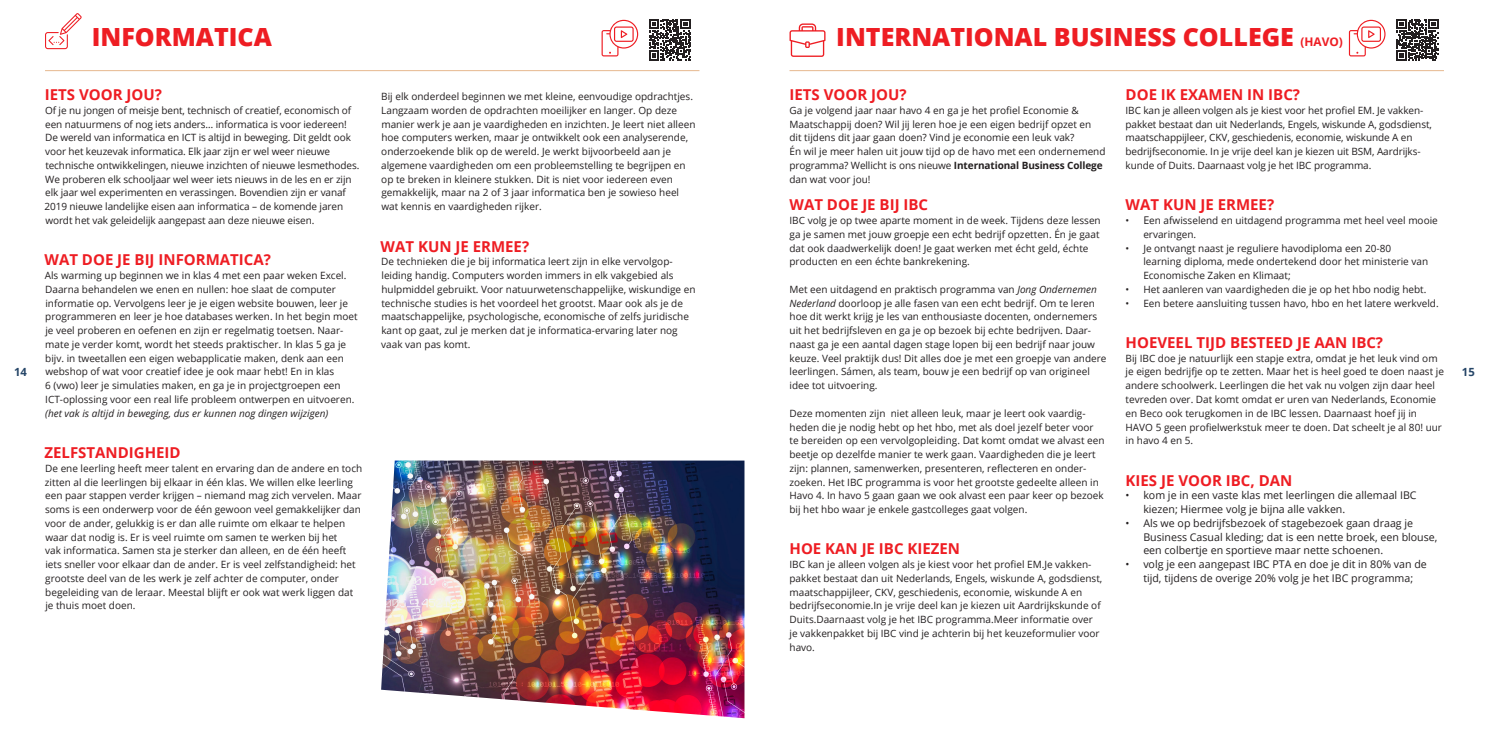
<style>
.page{position:relative;width:1489px;height:745px;background:#fff}
.page>*{position:absolute;margin:0;border:0;box-sizing:border-box;transform-origin:0 0}
.t1{font:800 25px "Open Sans";color:#ee1d23}
.t2{font:700 15px "Open Sans";color:#ee1d23}
.t3{font:700 11.25px "Open Sans";color:#264668}
.t4{font:10.62px/13.8px "Open Sans";color:#231f20}
.t5{font:10px/13.8px "Open Sans";color:#231f20}
.t6{font:italic 10px "Open Sans";color:#231f20}
.s1{font-weight:700;font-size:11.88px}
.s2{font-weight:700}
.s3{font-style:italic}
.s4{font-size:10.62px}
</style>
<div class="page">
<svg style="left:601px;top:20px;width:37px;height:36px"></svg>
<svg style="left:1348px;top:20px;width:37px;height:36px"></svg>
<svg style="left:789px;top:23px;width:36px;height:34px"></svg>
<svg style="left:45px;top:13px;width:37px;height:36px"></svg>
<img style="left:381px;top:460px;width:363px;height:257px">
<svg style="left:649px;top:19px;width:41px;height:42px"></svg>
<svg style="left:1396px;top:19px;width:41px;height:42px"></svg>
<hr style="left:45px;top:70px;width:654px;height:1px;background:#e6b88f">
<hr style="left:789px;top:70px;width:654px;height:1px;background:#e6b88f">
<p class="t1" style="left:92px;top:18px;width:182px">INFORMATICA</p>
<p class="t1" style="left:836px;top:18px;width:508px">INTERNATIONAL BUSINESS COLLEGE <span class="s1">(HAVO)</span></p>
<p class="t2" style="left:45px;top:84px;width:119px">IETS VOOR JOU?</p>
<p class="t5" style="left:45px;top:103px;width:307px">Of je nu jongen of meisje bent, technisch of creatief, economisch of een natuurmens of nog iets anders… informatica is voor iedereen!</p>
<p class="t5" style="left:45px;top:130px;width:315px">De wereld van informatica en ICT is altijd in beweging. Dit geldt ook voor het keuzevak informatica. Elk jaar zijn er wel weer nieuwe technische ontwikkelingen, nieuwe inzichten of nieuwe lesmethodes.<br>We proberen elk schooljaar wel weer iets nieuws in de les en er zijn elk jaar wel experimenten en verassingen. Bovendien zijn er vanaf 2019 nieuwe landelijke eisen aan informatica – de komende jaren wordt het vak geleidelijk aangepast aan deze nieuwe eisen.</p>
<p class="t2" style="left:44px;top:249px;width:228px">WAT DOE JE BIJ INFORMATICA?</p>
<p class="t5" style="left:45px;top:268px;width:314px">Als warming up beginnen we in klas 4 met een paar weken Excel.<br>Daarna behandelen we enen en nullen: hoe slaat de computer informatie op. Vervolgens leer je je eigen website bouwen, leer je programmeren en leer je hoe databases werken. In het begin moet je veel proberen en oefenen en zijn er regelmatig toetsen. Naar&shy;mate je verder komt, wordt het steeds praktischer. In klas 5 ga je bijv. in tweetallen een eigen webapplicatie maken, denk aan een webshop of wat voor creatief idee je ook maar hebt! En in klas<br>6 (vwo) leer je simulaties maken, en ga je in projectgroepen een ICT-oplossing voor een real life probleem ontwerpen en uitvoeren.</p>
<p class="t6" style="left:45px;top:406px;width:285px">(het vak is altijd in beweging, dus er kunnen nog dingen wijzigen)</p>
<p class="t2" style="left:44px;top:441px;width:138px">ZELFSTANDIGHEID</p>
<p class="t5" style="left:45px;top:460px;width:319px">De ene leerling heeft meer talent en ervaring dan de andere en toch zitten al die leerlingen bij elkaar in één klas. We willen elke leerling een paar stappen verder krijgen – niemand mag zich vervelen. Maar soms is een onderwerp voor de één gewoon veel gemakkelijker dan voor de ander, gelukkig is er dan alle ruimte om elkaar te helpen waar dat nodig is. Er is veel ruimte om samen te werken bij het<br>vak informatica. Samen sta je sterker dan alleen, en de één heeft iets sneller voor elkaar dan de ander. Er is veel zelfstandigheid: het grootste deel van de les werk je zelf achter de computer, onder begeleiding van de leraar. Meestal blijft er ook wat werk liggen dat je thuis moet doen.</p>
<p class="t2" style="left:789px;top:84px;width:119px">IETS VOOR JOU?</p>
<p class="t5" style="left:789px;top:103px;width:317px">Ga je volgend jaar naar havo 4 en ga je het profiel Economie &amp; Maatschappij doen? Wil jij leren hoe je een eigen bedrijf opzet en dit tijdens dit jaar gaan doen? Vind je economie een leuk vak?<br>Én wil je meer halen uit jouw tijd op de havo met een ondernemend programma? Wellicht is ons nieuwe <span class="s2">International Business College </span>dan wat voor jou!</p>
<p class="t2" style="left:789px;top:194px;width:140px">WAT DOE JE BIJ IBC</p>
<p class="t5" style="left:789px;top:213px;width:313px">IBC volg je op twee aparte moment in de week. Tijdens deze lessen ga je samen met jouw groepje een echt bedrijf opzetten. Én je gaat dat ook daadwerkelijk doen! Je gaat werken met écht geld, échte producten en een échte bankrekening.</p>
<p class="t5" style="left:789px;top:282px;width:318px">Met een uitdagend en praktisch programma van <span class="s3">Jong Ondernemen Nederland</span> doorloop je alle fasen van een echt bedrijf. Om te leren hoe dit werkt krijg je les van enthousiaste docenten, ondernemers uit het bedrijfsleven en ga je op bezoek bij echte bedrijven. Daar&shy;naast ga je een aantal dagen stage lopen bij een bedrijf naar jouw keuze. Veel praktijk dus! Dit alles doe je met een groepje van andere leerlingen. Sámen, als team, bouw je een bedrijf op van origineel idee tot uitvoering.</p>
<p class="t5" style="left:789px;top:405px;width:316px">Deze momenten zijn niet alleen leuk, maar je leert ook vaardig&shy;heden die je nodig hebt op het hbo, met als doel jezelf beter voor te bereiden op een vervolgopleiding. Dat komt omdat we alvast een beetje op dezelfde manier te werk gaan. Vaardigheden die je leert zijn: plannen, samenwerken, presenteren, reflecteren en onder&shy;zoeken. Het IBC programma is voor het grootste gedeelte alleen in Havo 4. In havo 5 gaan gaan we ook alvast een paar keer op bezoek bij het hbo waar je enkele gastcolleges gaat volgen.</p>
<p class="t2" style="left:789px;top:538px;width:172px">HOE KAN JE IBC KIEZEN</p>
<p class="t5" style="left:789px;top:557px;width:314px">IBC kan je alleen volgen als je kiest voor het profiel EM.Je vakken&shy;pakket bestaat dan uit Nederlands, Engels, wiskunde A, godsdienst, maatschappijleer, CKV, geschiedenis, economie, wiskunde A en bedrijfseconomie.In je vrije deel kan je kiezen uit Aardrijkskunde of Duits.Daarnaast volg je het IBC programma.Meer informatie over je vakkenpakket bij IBC vind je achterin bij het keuzeformulier voor havo.</p>
<p class="t2" style="left:1125px;top:84px;width:176px">DOE IK EXAMEN IN IBC?</p>
<p class="t5" style="left:1125px;top:103px;width:308px">IBC kan je alleen volgen als je kiest voor het profiel EM. Je vakken&shy;pakket bestaat dan uit Nederlands, Engels, wiskunde A, godsdienst, maatschappijleer, CKV, geschiedenis, economie, wiskunde A en bedrijfseconomie. In je vrije deel kan je kiezen uit BSM, Aardrijks&shy;kunde of Duits. Daarnaast volg je het IBC programma.</p>
<p class="t2" style="left:1125px;top:194px;width:150px">WAT KUN JE ERMEE?</p>
<p class="t5" style="left:1143px;top:213px;width:296px;text-indent:-18px">• <span class="s4">E</span>en afwisselend en uitdagend programma met heel veel mooie ervaringen.</p>
<p class="t5" style="left:1143px;top:240px;width:286px;text-indent:-18px">• Je ontvangt naast je reguliere havodiploma een 20-80 learning diploma, mede ondertekend door het ministerie van<br>Economische Zaken en Klimaat;</p>
<p class="t5" style="left:1125px;top:282px;width:301px">• Het aanleren van vaardigheden die je op het hbo nodig hebt.</p>
<p class="t5" style="left:1125px;top:295px;width:313px">• Een betere aansluiting tussen havo, hbo en het latere werkveld.</p>
<p class="t2" style="left:1125px;top:331px;width:259px">HOEVEEL TIJD BESTEED JE AAN IBC?</p>
<p class="t5" style="left:1125px;top:350px;width:320px">Bij IBC doe je natuurlijk een stapje extra, omdat je het leuk vind om je eigen bedrijfje op te zetten. Maar het is heel goed te doen naast je andere schoolwerk. Leerlingen die het vak nu volgen zijn daar heel tevreden over. Dat komt omdat er uren van Nederlands, Economie en Beco ook terugkomen in de IBC lessen. Daarnaast hoef jij in HAVO 5 geen profielwerkstuk meer te doen. Dat scheelt je al 80! uur in havo 4 en 5.</p>
<p class="t2" style="left:1125px;top:469px;width:168px">KIES JE VOOR IBC, DAN</p>
<p class="t4" style="left:1143px;top:488px;width:275px;text-indent:-18px">• kom je in een vaste klas met leerlingen die allemaal IBC kiezen; Hiermee volg je bijna alle vakken.</p>
<p class="t4" style="left:1143px;top:515px;width:295px;text-indent:-18px">• Als we op bedrijfsbezoek of stagebezoek gaan draag je<br>Business Casual kleding; dat is een nette broek, een blouse, een colbertje en sportieve maar nette schoenen.</p>
<p class="t4" style="left:1125px;top:556px;width:303px;text-align:center">• volg je een aangepast IBC PTA en doe je dit in 80% van de tijd, tijdens de overige 20% volg je het IBC programma;</p>
<p class="t5" style="left:381px;top:89px;width:316px">Bij elk onderdeel beginnen we met kleine, eenvoudige opdrachtjes.<br>Langzaam worden de opdrachten moeilijker en langer. Op deze manier werk je aan je vaardigheden en inzichten. Je leert niet alleen hoe computers werken, maar je ontwikkelt ook een analyserende, onderzoekende blik op de wereld. Je werkt bijvoorbeeld aan je algemene vaardigheden om een probleemstelling te begrijpen en op te breken in kleinere stukken. Dit is niet voor iedereen even gemakkelijk, maar na 2 of 3 jaar informatica ben je sowieso heel wat kennis en vaardigheden rijker.</p>
<p class="t2" style="left:380px;top:235px;width:150px">WAT KUN JE ERMEE?</p>
<p class="t5" style="left:381px;top:254px;width:316px">De technieken die je bij informatica leert zijn in elke vervolgop&shy;leiding handig. Computers worden immers in elk vakgebied als hulpmiddel gebruikt. Voor natuurwetenschappelijke, wiskundige en technische studies is het voordeel het grootst. Maar ook als je de maatschappelijke, psychologische, economische of zelfs juridische kant op gaat, zul je merken dat je informatica-ervaring later nog vaak van pas komt.</p>
<p class="t3" style="left:14px;top:364px;width:14px">14</p>
<p class="t3" style="left:1461px;top:364px;width:14px">15</p>
</div>
